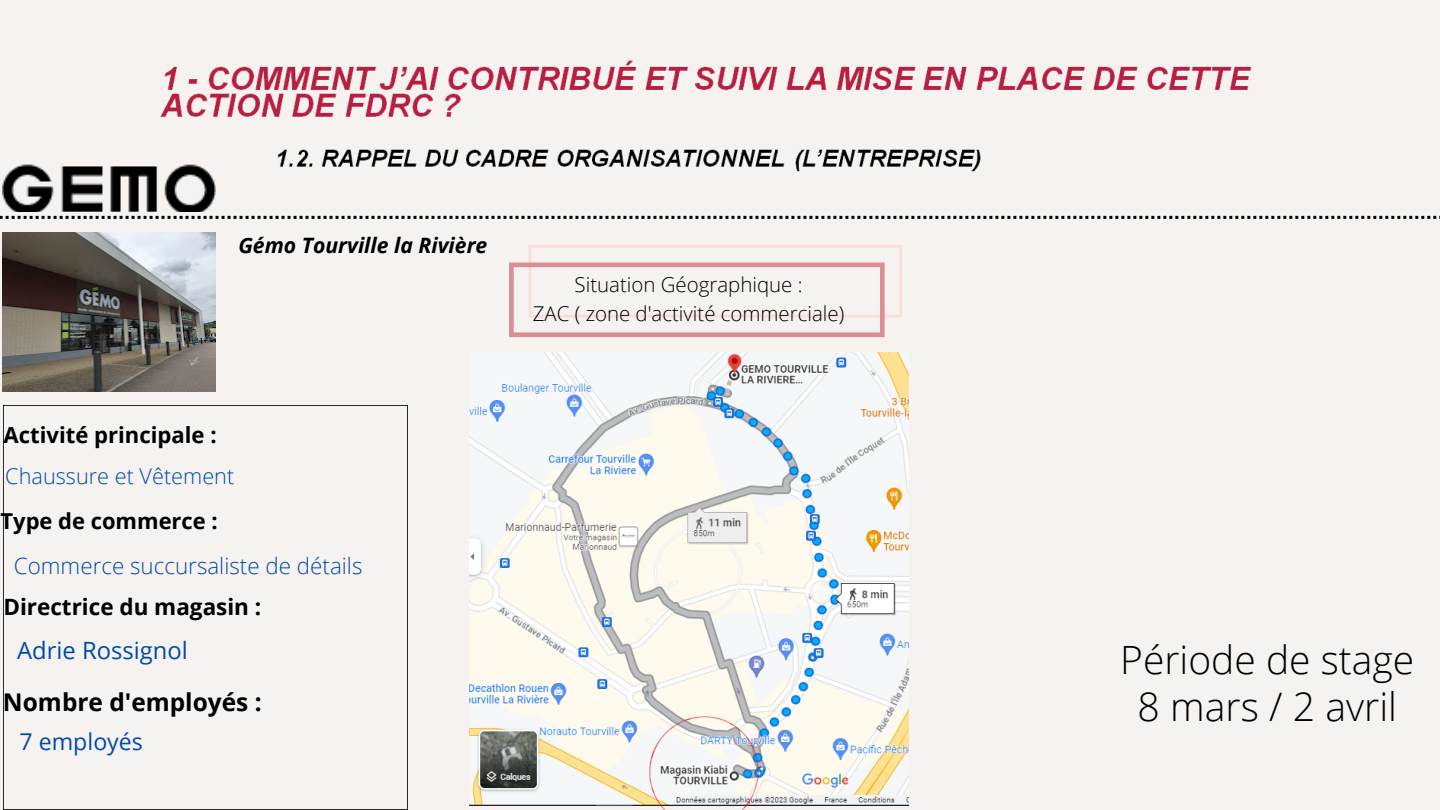
<style>
.page{position:relative;width:1440px;height:810px;background:#f6f2ef}
.page>*{position:absolute;margin:0;border:0;box-sizing:border-box;transform-origin:0 0}
.t1{font:300 39.2px "Open Sans";color:#000}
.t2{font:300 39px "Open Sans";color:#000}
.t3{font:700 24.5px "Open Sans";color:#000}
.t4{font:23.8px "Open Sans";color:#004aad}
.t5{font:23.1px "Open Sans";color:#004aad}
.t6{font:700 22.5px "Open Sans";color:#000}
.t7{font:300 22.4px "Open Sans";color:#004aad}
.t8{font:700 22.1px "Open Sans";color:#000}
.t9{font:700 21.9px "Open Sans";color:#000}
.t10{font:300 21.7px "Open Sans";color:#004aad}
.t11{font:italic 700 21.2px "Open Sans";color:#000}
.t12{font:300 20.4px "Open Sans";color:#000}
</style>
<div class="page">
<img style="left:149px;top:60px;width:1192px;height:156px">
<svg style="left:0;top:216px;width:1440px;height:3px"></svg>
<img style="left:3px;top:163px;width:212px;height:48px">
<img style="left:3px;top:232px;width:212px;height:160px">
<svg style="left:3px;top:405px;width:405px;height:405px"></svg>
<div style="left:529px;top:245px;width:373px;height:73px;border:3px solid #f9deda"></div>
<div style="left:509px;top:263px;width:376px;height:74px;border:5px solid #da8e98"></div>
<img style="left:469px;top:352px;width:439px;height:453px">
<img style="left:649px;top:716px;width:110px;height:94px">
<p class="t11" style="left:238px;top:230px;width:251px">Gémo Tourville la Rivière</p>
<p class="t8" style="left:4px;top:419px;width:215px">Activité principale :</p>
<p class="t10" style="left:5px;top:461px;width:230px">Chaussure et Vêtement</p>
<p class="t9" style="left:0;top:506px;width:219px">Type de commerce :</p>
<p class="t7" style="left:14px;top:550px;width:350px">Commerce succursaliste de détails</p>
<p class="t6" style="left:3px;top:591px;width:259px">Directrice du magasin :</p>
<p class="t4" style="left:17px;top:634px;width:172px">Adrie Rossignol</p>
<p class="t3" style="left:3px;top:685px;width:260px">Nombre d'employés :</p>
<p class="t5" style="left:20px;top:725px;width:125px">7 employés</p>
<p class="t12" style="left:575px;top:271px;width:229px">Situation Géographique :</p>
<p class="t12" style="left:533px;top:299px;width:313px">ZAC ( zone d'activité commerciale)</p>
<p class="t2" style="left:1120px;top:632px;width:296px">Période de stage</p>
<p class="t1" style="left:1138px;top:679px;width:261px">8 mars / 2 avril</p>
</div>
